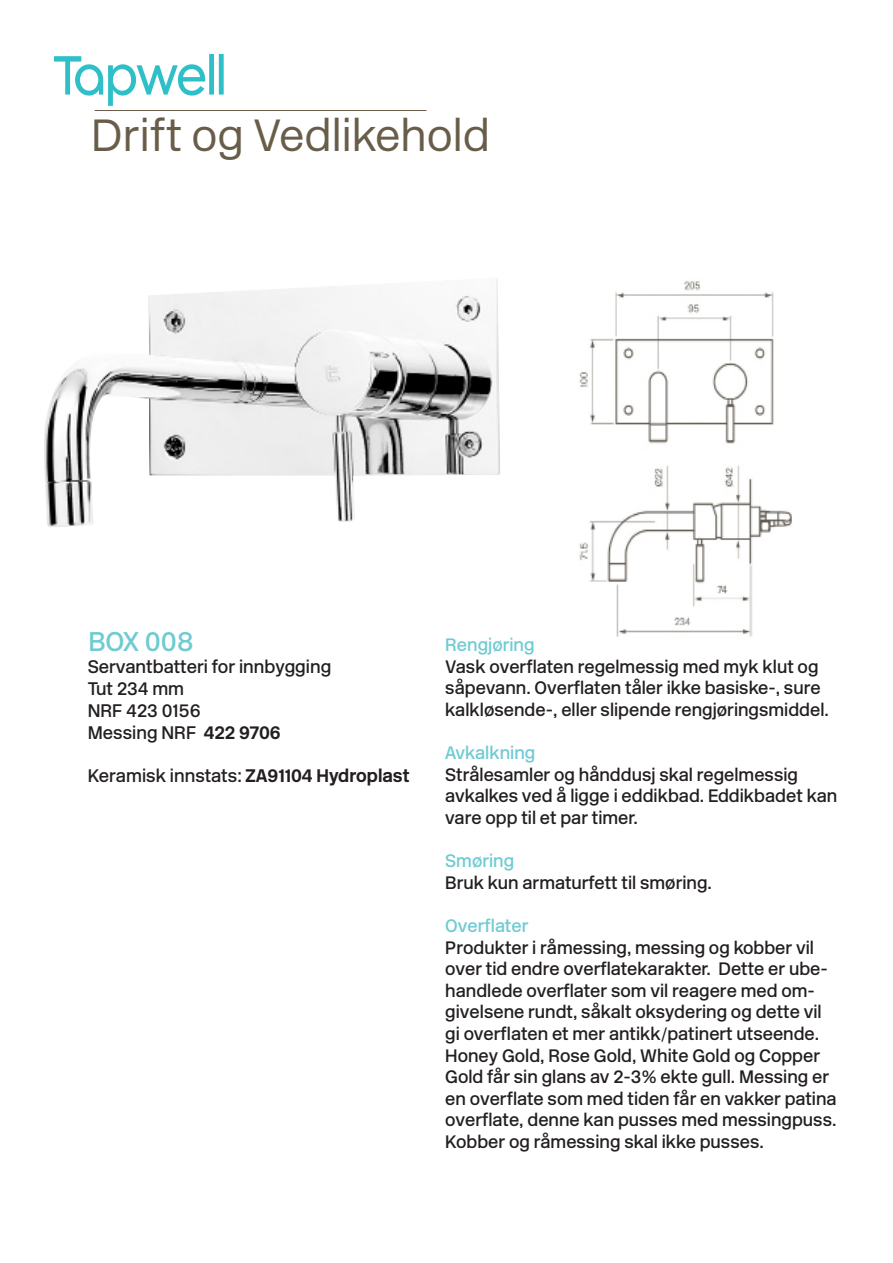
<style>
.page{position:relative;width:893px;height:1263px;background:#fff}
.page>*{position:absolute;margin:0;border:0;box-sizing:border-box;transform-origin:0 0}
.t1{font:300 45px "New Rail Alphabet";color:#685d49}
.t2{font:500 27px "New Rail Alphabet";color:#6fcbd2}
.t3{font:500 18.15px "New Rail Alphabet";color:#231f20}
.t4{font:500 18px/21.6px "New Rail Alphabet";color:#231f20}
.t5{font:500 18px "New Rail Alphabet";color:#6fcbd2}
.s1{font-weight:700}
</style>
<div class="page">
<hr style="left:95px;top:110px;width:331px;height:1px;background:#695e4a">
<img style="left:44px;top:278px;width:456px;height:249px">
<img style="left:579px;top:281px;width:213px;height:356px">
<svg style="left:54px;top:54px;width:170px;height:52px"></svg>
<p class="t1" style="left:91px;top:105px;width:400px">Drift og Vedlikehold</p>
<p class="t2" style="left:88px;top:624px;width:107px">BOX 008</p>
<p class="t3" style="left:88px;top:655px;width:245px">Servantbatteri for innbygging</p>
<p class="t3" style="left:88px;top:677px;width:98px">Tut 234 mm</p>
<p class="t3" style="left:88px;top:698px;width:114px">NRF 423 0156</p>
<p class="t3" style="left:88px;top:720px;width:194px">Messing NRF <span class="s1">422 9706</span></p>
<p class="t3" style="left:88px;top:764px;width:323px">Keramisk innstats: <span class="s1">ZA91104 Hydroplast</span></p>
<p class="t5" style="left:445px;top:633px;width:91px">Rengjøring</p>
<p class="t4" style="left:445px;top:655px;width:385px">Vask overflaten regelmessig med myk klut og såpevann. Overflaten tåler ikke basiske-, sure kalkløsende-, eller slipende rengjøringsmiddel.</p>
<p class="t5" style="left:445px;top:741px;width:92px">Avkalkning</p>
<p class="t4" style="left:445px;top:763px;width:393px">Strålesamler og hånddusj skal regelmessig avkalkes ved å ligge i eddikbad. Eddikbadet kan vare opp til et par timer.</p>
<p class="t5" style="left:445px;top:849px;width:70px">Smøring</p>
<p class="t4" style="left:445px;top:871px;width:268px">Bruk kun armaturfett til smøring.</p>
<p class="t5" style="left:445px;top:914px;width:85px">Overflater</p>
<p class="t4" style="left:445px;top:936px;width:393px">Produkter i råmessing, messing og kobber vil over tid endre overflatekarakter. Dette er ube&shy;handlede overflater som vil reagere med om&shy;givelsene rundt, såkalt oksydering og dette vil gi overflaten et mer antikk/patinert utseende.<br>Honey Gold, Rose Gold, White Gold og Copper Gold får sin glans av 2-3% ekte gull. Messing er en overflate som med tiden får en vakker patina overflate, denne kan pusses med messingpuss.<br>Kobber og råmessing skal ikke pusses.</p>
</div>
